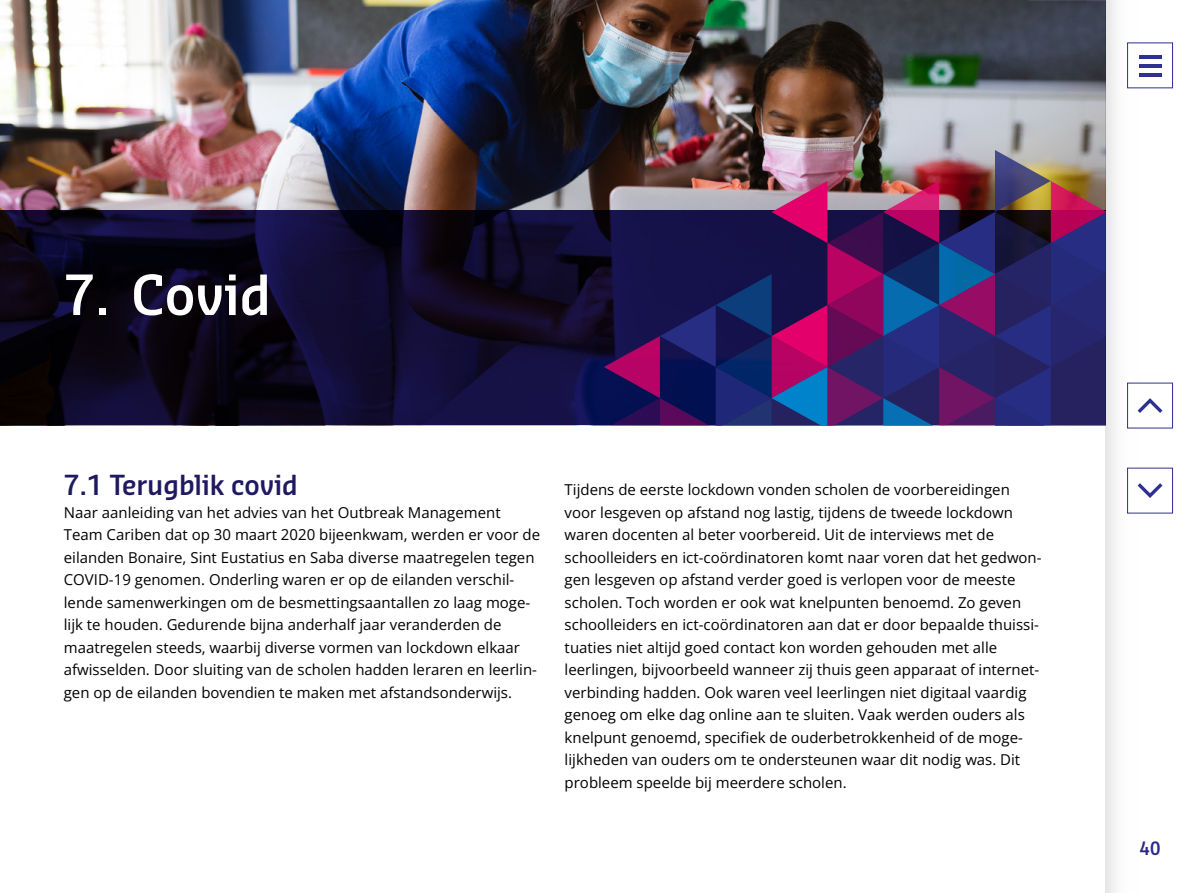
<style>
.page{position:relative;width:1191px;height:893px;background:#fff}
.page>*{position:absolute;margin:0;border:0;box-sizing:border-box;transform-origin:0 0}
.H2_Hoofdstuk_titel_m{font:600 54px "Sansa Sm Con Pro";color:#fff}
.H3_Paragraafkop{font:600 27px "Sansa Sm Con Pro";color:#1f1961}
.t1{font:600 18px "Sansa Sm Con Pro";color:#2a2985}
.P_Broodtekst{font:15px/22.5px "Open Sans";color:#000}
</style>
<div class="page">
<img style="left:0;top:0;width:1106px;height:210px">
<svg style="left:0;top:210px;width:604px;height:215px;background:#0e0924"></svg>
<img style="left:604px;top:150px;width:502px;height:275px">
<div style="left:1106px;top:0;width:42px;height:893px;background:linear-gradient(to right,#f0f0f0,#fff)"></div>
<div style="left:1127px;top:43px;width:45px;height:45px;background:#fff"></div>
<hr style="left:1138px;top:55px;width:23px;height:4px;background:#2e3192">
<hr style="left:1138px;top:73px;width:23px;height:4px;background:#2e3192">
<hr style="left:1138px;top:64px;width:23px;height:4px;background:#2e3192">
<div style="left:1127px;top:383px;width:45px;height:45px;background:#fff"></div>
<svg style="left:1137px;top:398px;width:25px;height:15px"></svg>
<div style="left:1127px;top:468px;width:45px;height:45px;background:#fff"></div>
<svg style="left:1137px;top:483px;width:25px;height:15px"></svg>
<h2 class="H2_Hoofdstuk_titel_m" style="left:64px;top:258px;width:209px">7. Covid</h2>
<h3 class="H3_Paragraafkop" style="left:64px;top:466px;width:235px">7.1 Terugblik covid</h3>
<p class="P_Broodtekst" style="left:64px;top:500px;width:478px">Naar aanleiding van het advies van het Outbreak Management Team Cariben dat op 30 maart 2020 bijeenkwam, werden er voor de eilanden Bonaire, Sint Eustatius en Saba diverse maatregelen tegen COVID-19 genomen. Onderling waren er op de eilanden verschil&shy;lende samenwerkingen om de besmettingsaantallen zo laag moge&shy;lijk te houden. Gedurende bijna anderhalf jaar veranderden de maatregelen steeds, waarbij diverse vormen van lockdown elkaar afwisselden. Door sluiting van de scholen hadden leraren en leerlin&shy;gen op de eilanden bovendien te maken met afstandsonderwijs.</p>
<p class="P_Broodtekst" style="left:564px;top:478px;width:478px">Tijdens de eerste lockdown vonden scholen de voorbereidingen voor lesgeven op afstand nog lastig, tijdens de tweede lockdown waren docenten al beter voorbereid. Uit de interviews met de schoolleiders en ict-coördinatoren komt naar voren dat het gedwon&shy;gen lesgeven op afstand verder goed is verlopen voor de meeste scholen. Toch worden er ook wat knelpunten benoemd. Zo geven schoolleiders en ict-coördinatoren aan dat er door bepaalde thuissi&shy;tuaties niet altijd goed contact kon worden gehouden met alle leerlingen, bijvoorbeeld wanneer zij thuis geen apparaat of internet&shy;verbinding hadden. Ook waren veel leerlingen niet digitaal vaardig genoeg om elke dag online aan te sluiten. Vaak werden ouders als knelpunt genoemd, specifiek de ouderbetrokkenheid of de moge&shy;lijkheden van ouders om te ondersteunen waar dit nodig was. Dit probleem speelde bij meerdere scholen.</p>
<p class="t1" style="left:1139px;top:836px;width:22px">40</p>
</div>
